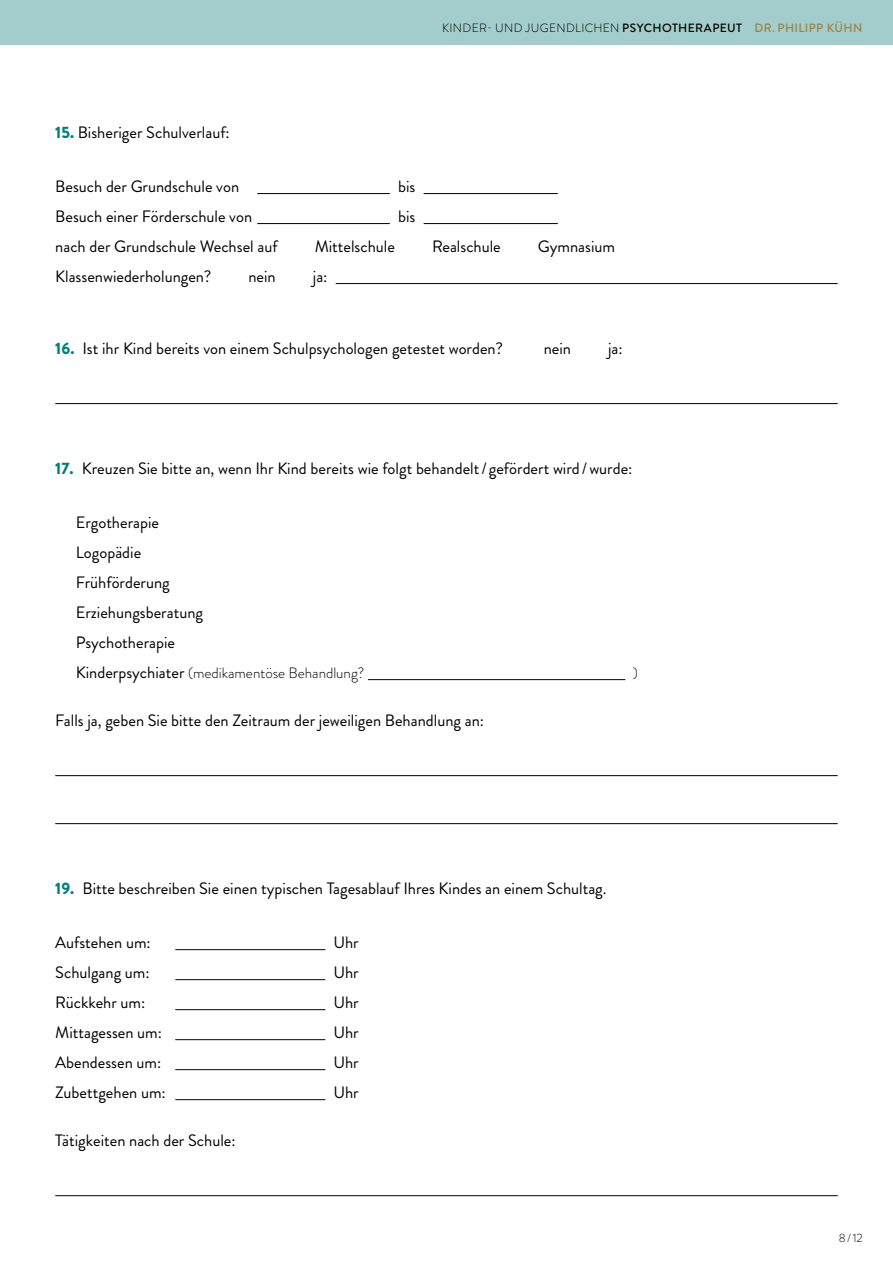
<style>
.page{position:relative;width:893px;height:1263px;background:#fff}
.page>*{position:absolute;margin:0;border:0;box-sizing:border-box;transform-origin:0 0}
.t1{font:16.5px/30px "Brandon Grotesque";color:#000}
.t2{font:300 15px "Brandon Grotesque";color:#000}
.t3{font:300 12px "Brandon Grotesque";letter-spacing:.03em;color:#000}
.s1{font-weight:500}
.s2{font-weight:500;color:#9d8243}
.s3{font-weight:900;color:#00817b}
.s4{font-weight:400;font-size:16.5px}
</style>
<div class="page">
<div style="left:0;top:0;width:893px;height:45px;background:#a2cdcc"></div>
<hr style="left:257px;top:193px;width:133px;height:1px;background:#000">
<hr style="left:424px;top:193px;width:134px;height:1px;background:#000">
<hr style="left:257px;top:223px;width:133px;height:1px;background:#000">
<hr style="left:424px;top:223px;width:134px;height:1px;background:#000">
<hr style="left:336px;top:283px;width:502px;height:1px;background:#000">
<hr style="left:55px;top:403px;width:783px;height:1px;background:#000">
<hr style="left:368px;top:679px;width:257px;height:1px;background:#000">
<hr style="left:55px;top:775px;width:783px;height:1px;background:#000">
<hr style="left:55px;top:823px;width:783px;height:1px;background:#000">
<hr style="left:175px;top:949px;width:150px;height:1px;background:#000">
<hr style="left:175px;top:979px;width:150px;height:1px;background:#000">
<hr style="left:175px;top:1009px;width:150px;height:1px;background:#000">
<hr style="left:175px;top:1039px;width:150px;height:1px;background:#000">
<hr style="left:175px;top:1069px;width:150px;height:1px;background:#000">
<hr style="left:175px;top:1099px;width:150px;height:1px;background:#000">
<hr style="left:55px;top:1195px;width:783px;height:1px;background:#000">
<p class="t3" style="left:442px;top:20px;width:422px">KINDER- UND JUGENDLICHEN <span class="s1">PSYCHOTHERAPEUT</span> <span class="s2">DR. PHILIPP KÜHN</span></p>
<p class="t1" style="left:55px;top:118px;width:176px"><span class="s3">15.</span> Bisheriger Schulverlauf:</p>
<p class="t1" style="left:55px;top:172px;width:185px">Besuch der Grundschule von</p>
<p class="t1" style="left:398px;top:172px;width:19px">bis</p>
<p class="t1" style="left:55px;top:202px;width:198px">Besuch einer Förderschule von</p>
<p class="t1" style="left:398px;top:202px;width:19px">bis</p>
<p class="t1" style="left:55px;top:232px;width:224px">nach der Grundschule Wechsel auf</p>
<p class="t1" style="left:315px;top:232px;width:82px">Mittelschule</p>
<p class="t1" style="left:432px;top:232px;width:70px">Realschule</p>
<p class="t1" style="left:538px;top:232px;width:79px">Gymnasium</p>
<p class="t1" style="left:55px;top:262px;width:158px">Klassenwiederholungen?</p>
<p class="t1" style="left:248px;top:262px;width:29px">nein</p>
<p class="t1" style="left:313px;top:262px;width:16px">ja:</p>
<p class="t1" style="left:55px;top:334px;width:449px"><span class="s3">16.</span> Ist ihr Kind bereits von einem Schulpsychologen getestet worden?</p>
<p class="t1" style="left:544px;top:334px;width:29px">nein</p>
<p class="t1" style="left:608px;top:334px;width:16px">ja:</p>
<p class="t1" style="left:55px;top:454px;width:579px"><span class="s3">17.</span> Kreuzen Sie bitte an, wenn Ihr Kind bereits wie folgt behandelt/ gefördert wird /wurde:</p>
<p class="t1" style="left:76px;top:508px;width:129px">Ergotherapie<br>Logopädie<br>Frühförderung<br>Erziehungsberatung<br>Psychotherapie</p>
<p class="t2" style="left:76px;top:663px;width:290px"><span class="s4">Kinderpsychiater</span> (medikamentöse Behandlung?</p>
<p class="t2" style="left:633px;top:663px;width:7px">)</p>
<p class="t1" style="left:55px;top:706px;width:430px">Falls ja, geben Sie bitte den Zeitraum der jeweiligen Behandlung an:</p>
<p class="t1" style="left:55px;top:874px;width:553px"><span class="s3">19.</span> Bitte beschreiben Sie einen typischen Tagesablauf Ihres Kindes an einem Schultag.</p>
<p class="t1" style="left:55px;top:928px;width:97px">Aufstehen um:</p>
<p class="t1" style="left:334px;top:928px;width:27px">Uhr</p>
<p class="t1" style="left:55px;top:958px;width:96px">Schulgang um:</p>
<p class="t1" style="left:334px;top:958px;width:27px">Uhr</p>
<p class="t1" style="left:55px;top:988px;width:92px">Rückkehr um:</p>
<p class="t1" style="left:334px;top:988px;width:27px">Uhr</p>
<p class="t1" style="left:55px;top:1018px;width:108px">Mittagessen um:</p>
<p class="t1" style="left:334px;top:1018px;width:27px">Uhr</p>
<p class="t1" style="left:55px;top:1048px;width:108px">Abendessen um:</p>
<p class="t1" style="left:334px;top:1048px;width:27px">Uhr</p>
<p class="t1" style="left:55px;top:1078px;width:112px">Zubettgehen um:</p>
<p class="t1" style="left:334px;top:1078px;width:27px">Uhr</p>
<p class="t1" style="left:55px;top:1126px;width:182px">Tätigkeiten nach der Schule:</p>
<p class="t3" style="left:839px;top:1229px;width:25px">8/12</p>
</div>
